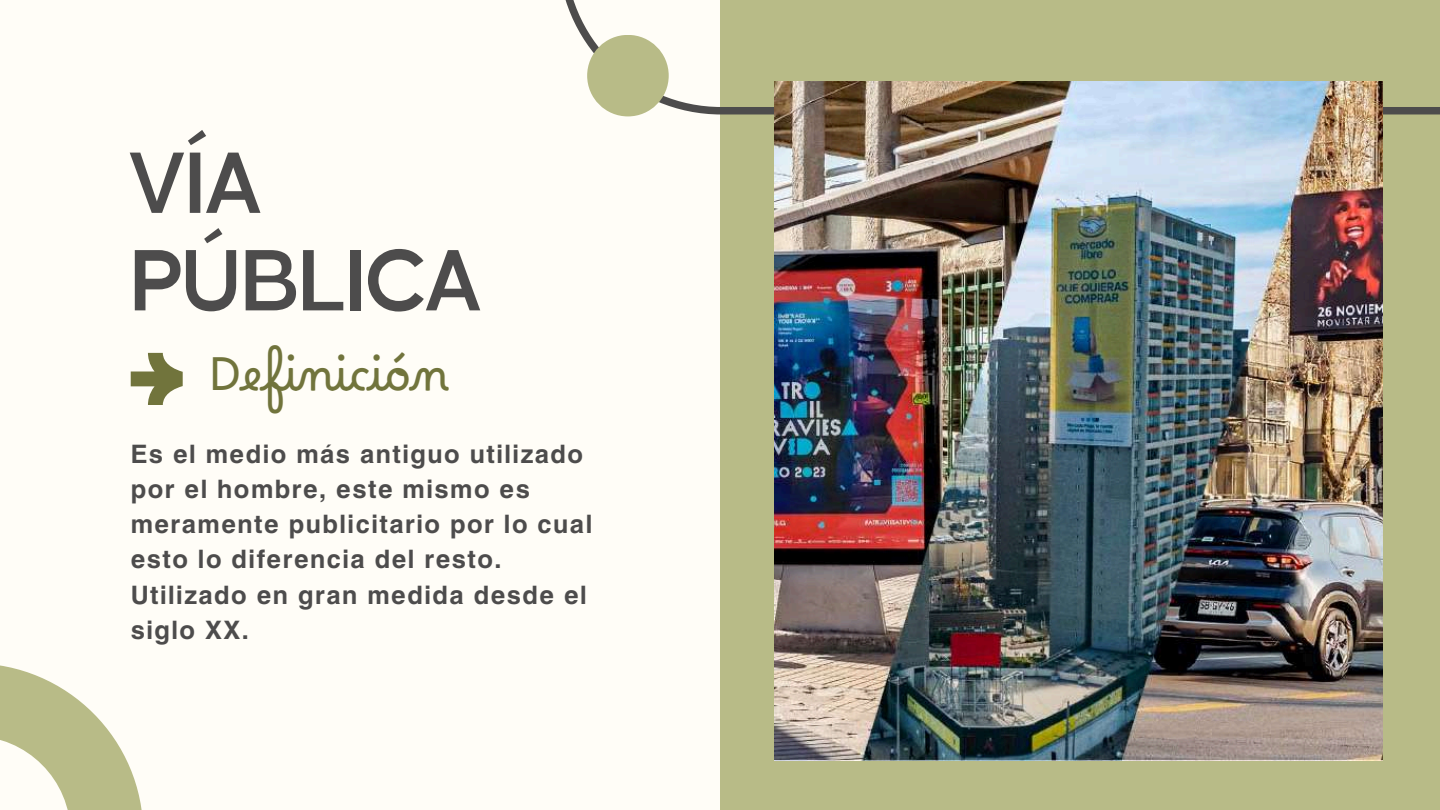
<style>
.page{position:relative;width:1440px;height:810px;background:#fffdf7}
.page>*{position:absolute;margin:0;border:0;box-sizing:border-box;transform-origin:0 0}
.t1{font:700 89.7px/97.5px "TS Deniz";letter-spacing:-.035em;color:#4d4c4c}
.t2{font:45.6px "Borel";color:#71743c}
.t3{font:700 25.2px/35.2px "Helios";letter-spacing:.06em;color:#4d4c4c}
</style>
<div class="page">
<div style="left:720px;top:0;width:720px;height:810px;background:#b8bb87"></div>
<svg style="left:565px;top:0;width:875px;height:114px"></svg>
<svg style="left:0;top:665px;width:142px;height:145px"></svg>
<svg style="left:131px;top:353px;width:51px;height:52px"></svg>
<div style="left:587px;top:35px;width:82px;height:81px;background:#b8bb87;border-radius:50%"></div>
<img style="left:774px;top:81px;width:609px;height:680px">
<h1 class="t1" style="left:128px;top:142px;width:355px">VÍA<br>PÚBLICA</h1>
<h2 class="t2" style="left:209px;top:347px;width:240px">Definición</h2>
<p class="t3" style="left:131px;top:436px;width:463px">Es el medio más antiguo utilizado por el hombre, este mismo es meramente publicitario por lo cual esto lo diferencia del resto.<br>Utilizado en gran medida desde el siglo XX.</p>
</div>
